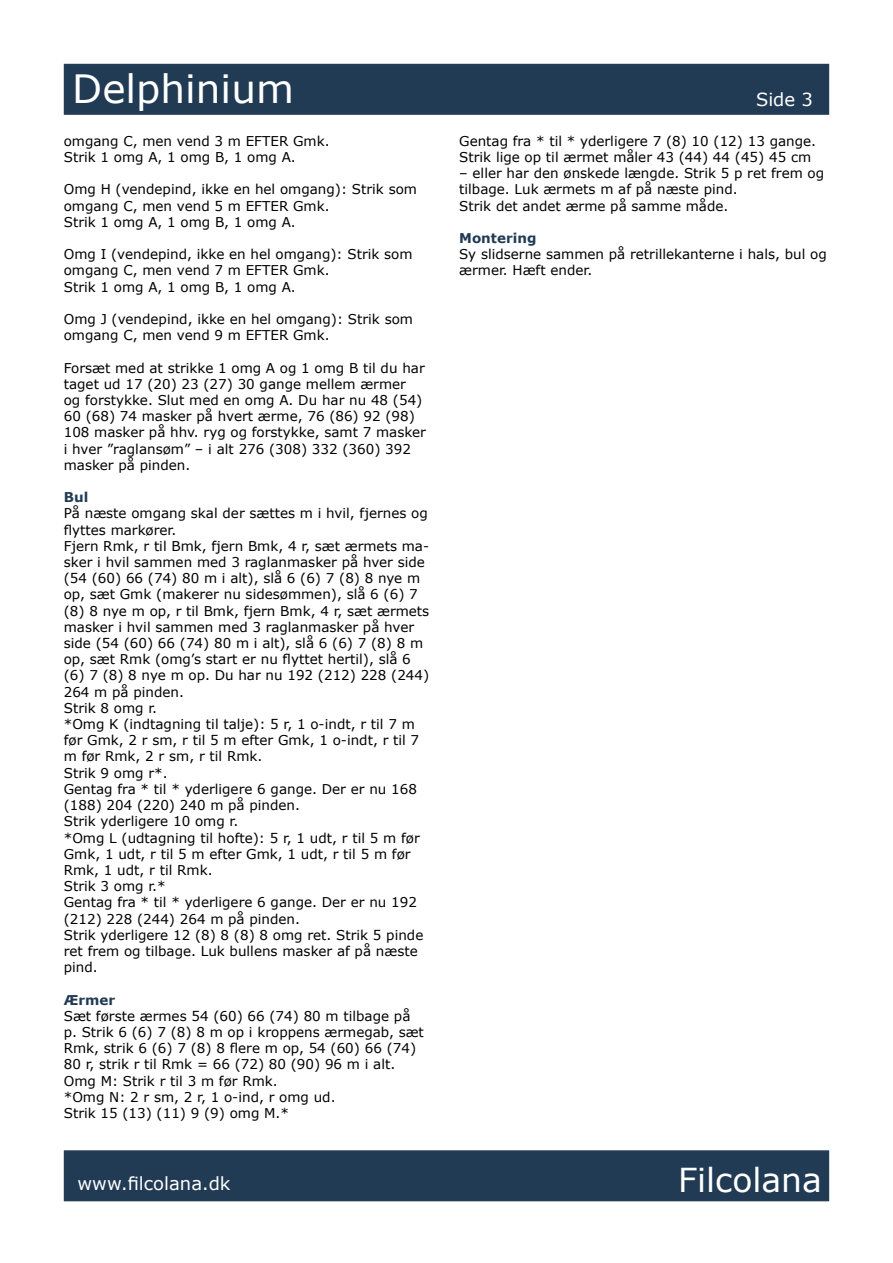
<style>
.page{position:relative;width:893px;height:1263px;background:#fff}
.page>*{position:absolute;margin:0;border:0;box-sizing:border-box;transform-origin:0 0}
.t1{font:39px "Verdana";color:#fff}
.t2{font:33px "Verdana";color:#fff}
.t3{font:18px "Verdana";color:#fff}
.t4{font:13.5px/16.2px "Verdana";color:#000}
.t5{font:700 13.5px "Verdana";color:#223b54}
</style>
<div class="page">
<div style="left:64px;top:64px;width:765px;height:51px;background:#223b54;border:2px solid #243c54"></div>
<div style="left:64px;top:1150px;width:765px;height:51px;background:#223b54;border:2px solid #243c54"></div>
<h1 class="t1" style="left:72px;top:62px;width:223px">Delphinium</h1>
<p class="t4" style="left:64px;top:133px;width:267px">omgang C, men vend 3 m EFTER Gmk.<br>Strik 1 omg A, 1 omg B, 1 omg A.</p>
<p class="t4" style="left:64px;top:181px;width:355px">Omg H (vendepind, ikke en hel omgang): Strik som omgang C, men vend 5 m EFTER Gmk.<br>Strik 1 omg A, 1 omg B, 1 omg A.</p>
<p class="t4" style="left:64px;top:246px;width:350px">Omg I (vendepind, ikke en hel omgang): Strik som omgang C, men vend 7 m EFTER Gmk.<br>Strik 1 omg A, 1 omg B, 1 omg A.</p>
<p class="t4" style="left:64px;top:311px;width:351px">Omg J (vendepind, ikke en hel omgang): Strik som omgang C, men vend 9 m EFTER Gmk.</p>
<p class="t4" style="left:64px;top:359px;width:364px">Forsæt med at strikke 1 omg A og 1 omg B til du har taget ud 17 (20) 23 (27) 30 gange mellem ærmer og forstykke. Slut med en omg A. Du har nu 48 (54)<br>60 (68) 74 masker på hvert ærme, 76 (86) 92 (98)<br>108 masker på hhv. ryg og forstykke, samt 7 masker i hver ”raglansøm” – i alt 276 (308) 332 (360) 392 masker på pinden.</p>
<p class="t5" style="left:64px;top:488px;width:26px">Bul</p>
<p class="t4" style="left:64px;top:505px;width:367px">På næste omgang skal der sættes m i hvil, fjernes og flyttes markører.<br>Fjern Rmk, r til Bmk, fjern Bmk, 4 r, sæt ærmets ma&shy;sker i hvil sammen med 3 raglanmasker på hver side (54 (60) 66 (74) 80 m i alt), slå 6 (6) 7 (8) 8 nye m op, sæt Gmk (makerer nu sidesømmen), slå 6 (6) 7 (8) 8 nye m op, r til Bmk, fjern Bmk, 4 r, sæt ærmets masker i hvil sammen med 3 raglanmasker på hver side (54 (60) 66 (74) 80 m i alt), slå 6 (6) 7 (8) 8 m op, sæt Rmk (omg’s start er nu flyttet hertil), slå 6 (6) 7 (8) 8 nye m op. Du har nu 192 (212) 228 (244)<br>264 m på pinden.<br>Strik 8 omg r.<br>*Omg K (indtagning til talje): 5 r, 1 o-indt, r til 7 m før Gmk, 2 r sm, r til 5 m efter Gmk, 1 o-indt, r til 7 m før Rmk, 2 r sm, r til Rmk.<br>Strik 9 omg r*.<br>Gentag fra * til * yderligere 6 gange. Der er nu 168 (188) 204 (220) 240 m på pinden.<br>Strik yderligere 10 omg r.<br>*Omg L (udtagning til hofte): 5 r, 1 udt, r til 5 m før Gmk, 1 udt, r til 5 m efter Gmk, 1 udt, r til 5 m før Rmk, 1 udt, r til Rmk.<br>Strik 3 omg r.*<br>Gentag fra * til * yderligere 6 gange. Der er nu 192 (212) 228 (244) 264 m på pinden.<br>Strik yderligere 12 (8) 8 (8) 8 omg ret. Strik 5 pinde ret frem og tilbage. Luk bullens masker af på næste pind.</p>
<p class="t5" style="left:64px;top:990px;width:53px">Ærmer</p>
<p class="t4" style="left:64px;top:1007px;width:362px">Sæt første ærmes 54 (60) 66 (74) 80 m tilbage på p. Strik 6 (6) 7 (8) 8 m op i kroppens ærmegab, sæt Rmk, strik 6 (6) 7 (8) 8 flere m op, 54 (60) 66 (74)<br>80 r, strik r til Rmk = 66 (72) 80 (90) 96 m i alt.<br>Omg M: Strik r til 3 m før Rmk.<br>*Omg N: 2 r sm, 2 r, 1 o-ind, r omg ud.<br>Strik 15 (13) (11) 9 (9) omg M.*</p>
<h3 class="t3" style="left:756px;top:87px;width:58px">Side 3</h3>
<p class="t4" style="left:459px;top:133px;width:358px">Gentag fra * til * yderligere 7 (8) 10 (12) 13 gange.<br>Strik lige op til ærmet måler 43 (44) 44 (45) 45 cm</p>
<p class="t4" style="left:459px;top:165px;width:366px">– eller har den ønskede længde. Strik 5 p ret frem og tilbage. Luk ærmets m af på næste pind.<br>Strik det andet ærme på samme måde.</p>
<p class="t5" style="left:459px;top:229px;width:79px">Montering</p>
<p class="t4" style="left:459px;top:246px;width:369px">Sy slidserne sammen på retrillekanterne i hals, bul og ærmer. Hæft ender.</p>
<h3 class="t3" style="left:78px;top:1171px;width:154px">www.filcolana.dk</h3>
<h2 class="t2" style="left:678px;top:1157px;width:145px">Filcolana</h2>
</div>
